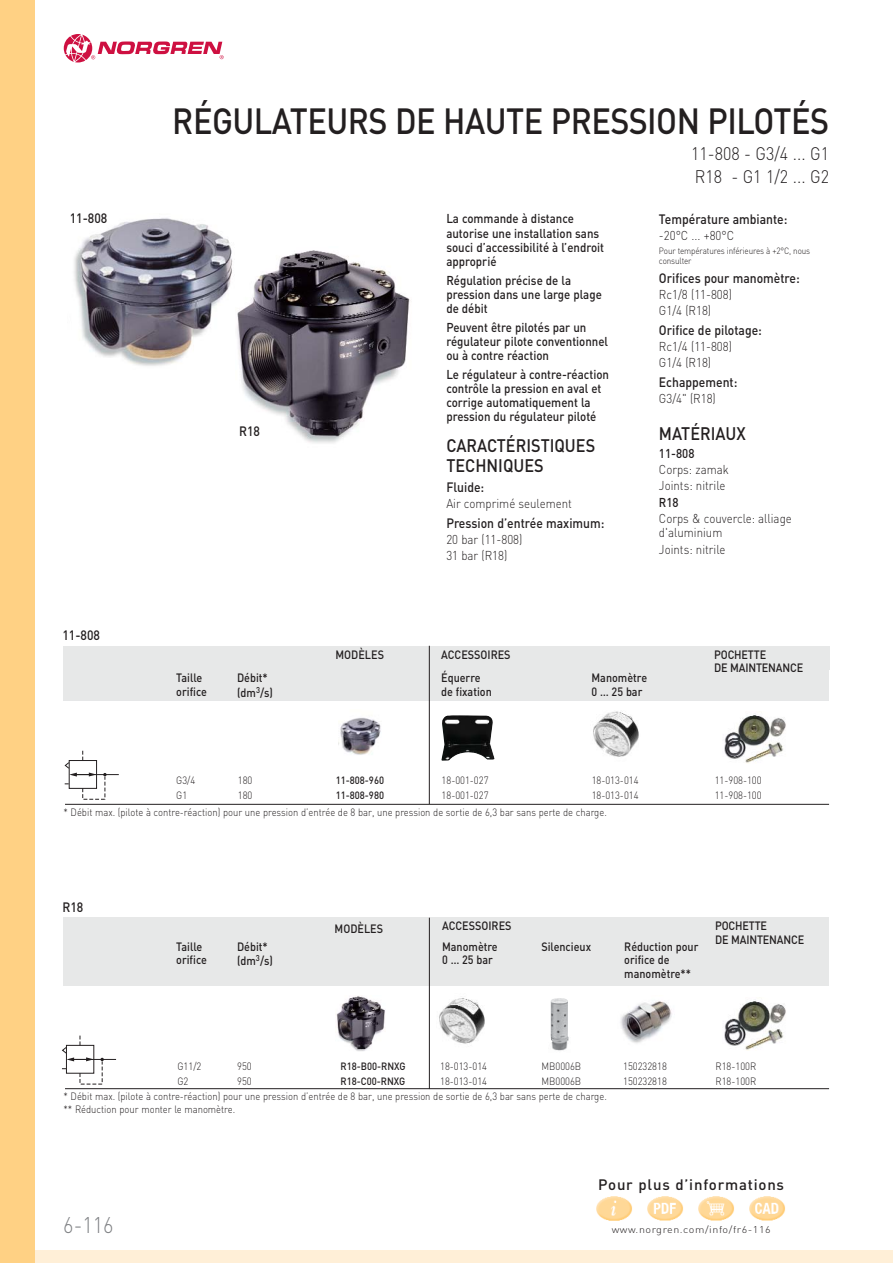
<style>
.page{position:relative;width:893px;height:1263px;background:#fff}
.page>*{position:absolute;margin:0;border:0;box-sizing:border-box;transform-origin:0 0}
.t1{font:500 36px "DIN";letter-spacing:-.015em;color:#231f20;scale:.9 1}
.t2{font:300 22.5px "DIN";color:#808285;scale:.9 1}
.t3{font:500 18px/19.5px "DIN";color:#231f20;scale:.9 1}
.t4{font:300 18px/23px "DIN";color:#231f20;scale:.9 1}
.t5{font:500 15px "DIN";letter-spacing:.055em;color:#231f20}
.t6{font:500 13.5px "DIN";color:#231f20;scale:.9 1}
.t7{font:500 12.75px/14.2px "DIN";color:#231f20;scale:.9 1}
.t8{font:300 12.75px/16.4px "DIN";color:#231f20;scale:.9 1}
.t9{font:500 12px/13.5px "DIN";color:#231f20;scale:.9 1}
.t10{font:300 10.5px/12.6px "DIN";color:#231f20;scale:.9 1}
.t11{font:500 10.5px "DIN";color:#231f20;scale:.9 1}
.t12{font:300 9.75px "DIN";letter-spacing:.05em;color:#231f20;scale:1.1 1}
.t13{font:300 9px/10.5px "DIN";letter-spacing:-.015em;color:#231f20;scale:.9 1}
</style>
<div class="page">
<div style="left:0;top:1250px;width:893px;height:13px;background:#ffefd7"></div>
<div style="left:0;top:0;width:34px;height:1263px;background:#ffd184"></div>
<svg style="left:64px;top:34px;width:160px;height:29px"></svg>
<img style="left:74px;top:218px;width:159px;height:148px">
<hr style="left:65px;top:804px;width:764px;height:1px;background:#231f20">
<div style="left:64px;top:646px;width:347px;height:24px;background:#e7e8e8"></div>
<div style="left:411px;top:646px;width:179px;height:24px;background:#e7e8e8"></div>
<div style="left:590px;top:646px;width:239px;height:24px;background:#e7e8e8"></div>
<div style="left:64px;top:670px;width:170px;height:30px;background:#e7e8e8"></div>
<div style="left:234px;top:670px;width:74px;height:30px;background:#e7e8e8"></div>
<div style="left:308px;top:670px;width:282px;height:30px;background:#e7e8e8"></div>
<div style="left:590px;top:670px;width:123px;height:30px;background:#e7e8e8"></div>
<div style="left:713px;top:670px;width:116px;height:30px;background:#e7e8e8"></div>
<hr style="left:74px;top:774px;width:45px;height:1px;background:#231f20">
<svg style="left:65px;top:750px;width:42px;height:50px"></svg>
<hr style="left:429px;top:646px;width:1px;height:158px;background:#231f20">
<img style="left:593px;top:711px;width:46px;height:46px">
<img style="left:340px;top:717px;width:41px;height:38px">
<img style="left:441px;top:715px;width:54px;height:46px">
<img style="left:724px;top:715px;width:62px;height:49px">
<img style="left:724px;top:1001px;width:62px;height:49px">
<img style="left:237px;top:250px;width:173px;height:193px">
<hr style="left:65px;top:1088px;width:764px;height:1px;background:#231f20">
<div style="left:64px;top:918px;width:375px;height:20px;background:#e7e8e8"></div>
<div style="left:439px;top:918px;width:99px;height:20px;background:#e7e8e8"></div>
<div style="left:538px;top:918px;width:291px;height:20px;background:#e7e8e8"></div>
<div style="left:64px;top:938px;width:170px;height:48px;background:#e7e8e8"></div>
<div style="left:234px;top:938px;width:55px;height:48px;background:#e7e8e8"></div>
<div style="left:289px;top:938px;width:249px;height:48px;background:#e7e8e8"></div>
<div style="left:538px;top:938px;width:85px;height:48px;background:#e7e8e8"></div>
<div style="left:623px;top:938px;width:94px;height:48px;background:#e7e8e8"></div>
<div style="left:717px;top:938px;width:112px;height:48px;background:#e7e8e8"></div>
<hr style="left:71px;top:1059px;width:45px;height:1px;background:#231f20">
<svg style="left:62px;top:1035px;width:42px;height:49px"></svg>
<hr style="left:429px;top:918px;width:1px;height:171px;background:#231f20">
<img style="left:550px;top:998px;width:19px;height:53px">
<img style="left:336px;top:996px;width:49px;height:55px">
<img style="left:439px;top:998px;width:46px;height:46px">
<img style="left:620px;top:1001px;width:52px;height:42px">
<img style="left:749px;top:1196px;width:36px;height:25px">
<img style="left:698px;top:1196px;width:36px;height:25px">
<img style="left:647px;top:1196px;width:36px;height:25px">
<img style="left:596px;top:1196px;width:36px;height:25px">
<p class="t6" style="left:70px;top:213px;width:43px">11-808</p>
<p class="t6" style="left:63px;top:630px;width:43px">11-808</p>
<h1 class="t1" style="left:172px;top:108px;width:731px">RÉGULATEURS DE HAUTE PRESSION PILOTÉS</h1>
<h3 class="t4" style="left:691px;top:145px;width:155px">11-808 - G3/4 ... G1<br>R18 - G1 1/2 ... G2</h3>
<p class="t6" style="left:239px;top:426px;width:25px">R18</p>
<p class="t7" style="left:446px;top:213px;width:177px">La commande à distance autorise une installation sans souci d’accessibilité à l’endroit approprié</p>
<p class="t7" style="left:446px;top:274px;width:174px">Régulation précise de la pression dans une large plage de débit</p>
<p class="t7" style="left:446px;top:321px;width:181px">Peuvent être pilotés par un régulateur pilote conventionnel ou à contre réaction</p>
<p class="t7" style="left:446px;top:368px;width:182px">Le régulateur à contre-réaction contrôle la pression en aval et corrige automatiquement la pression du régulateur piloté</p>
<h3 class="t3" style="left:446px;top:438px;width:167px">CARACTÉRISTIQUES<br>TECHNIQUES</h3>
<p class="t6" style="left:446px;top:482px;width:44px">Fluide:</p>
<p class="t8" style="left:446px;top:497px;width:141px">Air comprimé seulement</p>
<p class="t6" style="left:446px;top:518px;width:177px">Pression d’entrée maximum:</p>
<p class="t8" style="left:446px;top:533px;width:86px">20 bar (11-808)<br>31 bar (R18)</p>
<p class="t6" style="left:659px;top:214px;width:144px">Température ambiante:</p>
<p class="t8" style="left:659px;top:229px;width:85px">-20°C ... +80°C</p>
<p class="t13" style="left:659px;top:246px;width:169px">Pour températures inférieures à +2°C, nous consulter</p>
<p class="t6" style="left:659px;top:273px;width:158px">Orifices pour manomètre:</p>
<p class="t8" style="left:659px;top:288px;width:83px">Rc1/8 (11-808)<br>G1/4 (R18)</p>
<p class="t6" style="left:659px;top:325px;width:116px">Orifice de pilotage:</p>
<p class="t8" style="left:659px;top:340px;width:83px">Rc1/4 (11-808)<br>G1/4 (R18)</p>
<p class="t6" style="left:659px;top:377px;width:89px">Echappement:</p>
<p class="t8" style="left:659px;top:392px;width:65px">G3/4" (R18)</p>
<h3 class="t3" style="left:659px;top:426px;width:98px">MATÉRIAUX</h3>
<p class="t7" style="left:659px;top:447px;width:41px">11-808</p>
<p class="t8" style="left:659px;top:462px;width:79px">Corps: zamak<br>Joints: nitrile</p>
<p class="t7" style="left:659px;top:497px;width:23px">R18</p>
<p class="t8" style="left:659px;top:513px;width:149px;line-height:14.2px">Corps &amp; couvercle: alliage d'aluminium</p>
<p class="t8" style="left:659px;top:542px;width:75px">Joints: nitrile</p>
<p class="t9" style="left:335px;top:649px;width:55px">MODÈLES</p>
<p class="t9" style="left:441px;top:649px;width:79px">ACCESSOIRES</p>
<p class="t9" style="left:176px;top:672px;width:36px">Taille orifice</p>
<p class="t9" style="left:237px;top:672px;width:41px;line-height:14.5px">Débit* (dm<sup>3</sup>/s)</p>
<p class="t9" style="left:441px;top:672px;width:58px;line-height:14.4px">Équerre de fixation</p>
<p class="t9" style="left:591px;top:672px;width:63px">Manomètre<br>0 … 25 bar</p>
<p class="t9" style="left:714px;top:649px;width:100px">POCHETTE<br>DE MAINTENANCE</p>
<p class="t10" style="left:176px;top:776px;width:23px">G3/4</p>
<p class="t10" style="left:238px;top:776px;width:18px">180</p>
<p class="t11" style="left:336px;top:777px;width:55px">11-808-960</p>
<p class="t10" style="left:442px;top:776px;width:54px">18-001-027</p>
<p class="t10" style="left:592px;top:776px;width:54px">18-013-014</p>
<p class="t10" style="left:715px;top:776px;width:54px">11-908-100</p>
<p class="t10" style="left:176px;top:791px;width:14px">G1</p>
<p class="t10" style="left:238px;top:791px;width:18px">180</p>
<p class="t11" style="left:336px;top:792px;width:55px">11-808-980</p>
<p class="t10" style="left:442px;top:791px;width:54px">18-001-027</p>
<p class="t10" style="left:592px;top:791px;width:54px">18-013-014</p>
<p class="t10" style="left:715px;top:791px;width:54px">11-908-100</p>
<p class="t10" style="left:64px;top:807px;width:605px">* Débit max. (pilote à contre-réaction) pour une pression d’entrée de 8 bar, une pression de sortie de 6,3 bar sans perte de charge.</p>
<p class="t6" style="left:63px;top:902px;width:25px">R18</p>
<p class="t9" style="left:335px;top:923px;width:55px">MODÈLES</p>
<p class="t9" style="left:442px;top:921px;width:79px">ACCESSOIRES</p>
<p class="t9" style="left:176px;top:941px;width:36px">Taille orifice</p>
<p class="t9" style="left:237px;top:940px;width:41px;line-height:14.5px">Débit* (dm<sup>3</sup>/s)</p>
<p class="t9" style="left:442px;top:941px;width:63px">Manomètre<br>0 … 25 bar</p>
<p class="t9" style="left:541px;top:941px;width:57px">Silencieux</p>
<p class="t9" style="left:624px;top:941px;width:84px">Réduction pour orifice de manomètre**</p>
<p class="t9" style="left:715px;top:921px;width:100px">POCHETTE<br>DE MAINTENANCE</p>
<p class="t10" style="left:177px;top:1061px;width:28px">G11/2</p>
<p class="t10" style="left:237px;top:1061px;width:18px">950</p>
<p class="t11" style="left:341px;top:1062px;width:74px">R18-B00-RNXG</p>
<p class="t10" style="left:440px;top:1061px;width:54px">18-013-014</p>
<p class="t10" style="left:541px;top:1061px;width:46px">MB0006B</p>
<p class="t10" style="left:623px;top:1061px;width:50px">150232818</p>
<p class="t10" style="left:715px;top:1061px;width:47px">R18-100R</p>
<p class="t10" style="left:177px;top:1076px;width:14px">G2</p>
<p class="t10" style="left:237px;top:1076px;width:18px">950</p>
<p class="t11" style="left:341px;top:1077px;width:74px">R18-C00-RNXG</p>
<p class="t10" style="left:440px;top:1076px;width:54px">18-013-014</p>
<p class="t10" style="left:541px;top:1076px;width:46px">MB0006B</p>
<p class="t10" style="left:623px;top:1076px;width:50px">150232818</p>
<p class="t10" style="left:715px;top:1076px;width:47px">R18-100R</p>
<p class="t10" style="left:64px;top:1091px;width:605px">* Débit max. (pilote à contre-réaction) pour une pression d’entrée de 8 bar, une pression de sortie de 6,3 bar sans perte de charge. ** Réduction pour monter le manomètre.</p>
<h2 class="t2" style="left:63px;top:1217px;width:57px">6-116</h2>
<h3 class="t5" style="left:598px;top:1179px;width:188px">Pour plus d’informations</h3>
<p class="t12" style="left:612px;top:1226px;width:146px">www.norgren.com/info/fr6-116</p>
</div>
